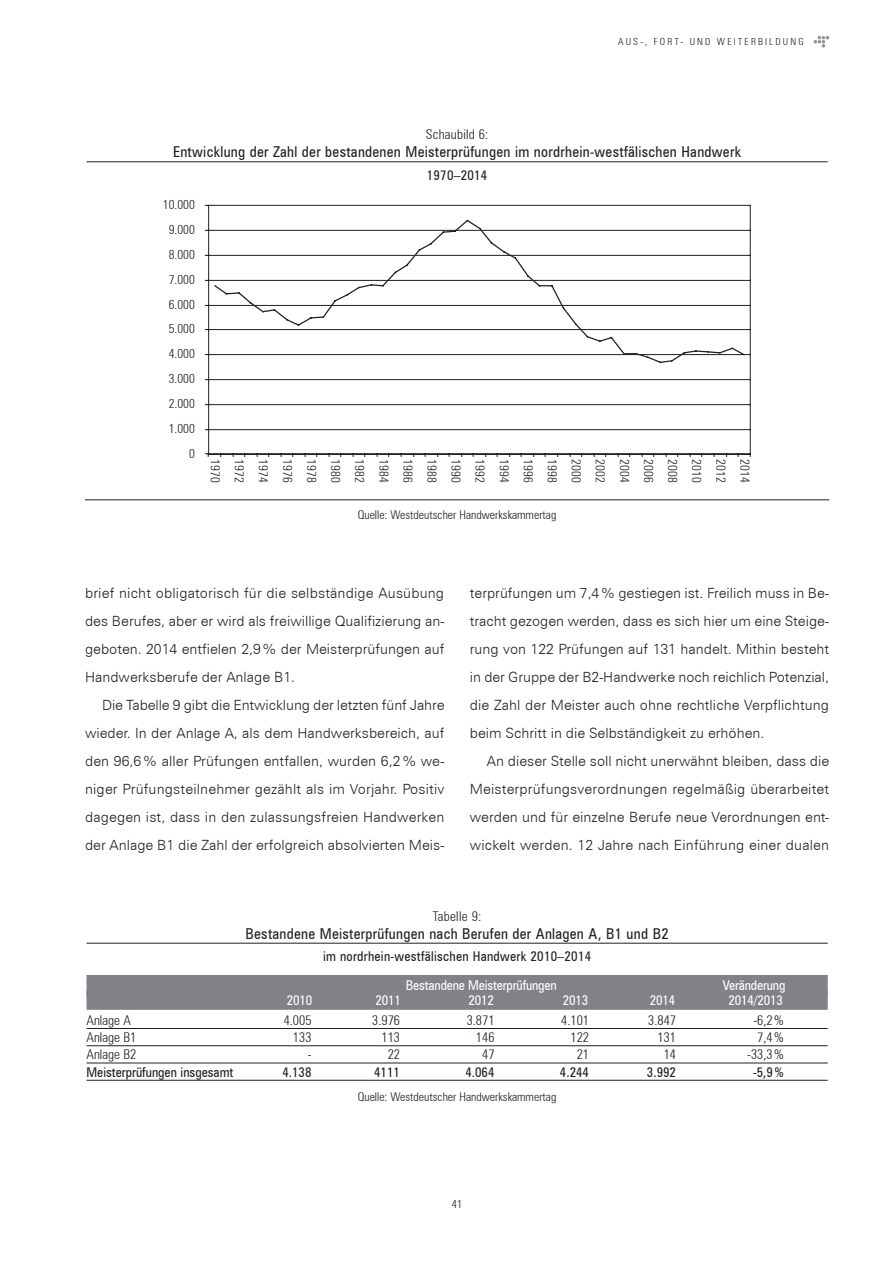
<style>
.page{position:relative;width:893px;height:1263px;background:#fff}
.page>*{position:absolute;margin:0;border:0;box-sizing:border-box;transform-origin:0 0}
.t1{font:condensed 15px "Zurich BT";letter-spacing:.02em;color:#231f20}
.t2{font:300 14.1px/27.9px "Zurich BT";color:#231f20;text-align:justify}
.t3{font:300 condensed 13.5px "Zurich BT";color:#231f20}
.t4{font:condensed 13.5px "Zurich BT";letter-spacing:.02em;color:#231f20}
.t5{font:condensed 13.5px "Zurich BT";letter-spacing:-.01em;color:#fff}
.t6{font:condensed 13.5px "Zurich BT";color:#231f20}
.t7{font:300 condensed 13.5px "Zurich BT";letter-spacing:.02em;color:#231f20}
.t8{font:300 condensed 12.6px "Zurich BT";color:#231f20}
.t9{font:300 condensed 12px "Zurich BT";color:#231f20}
.t10{font:300 condensed 11.25px "Zurich BT";color:#231f20}
.t11{font:300 condensed 9.75px "Zurich BT";letter-spacing:.225em;color:#231f20}
</style>
<div class="page">
<svg style="left:814px;top:36px;width:15px;height:11px"></svg>
<hr style="left:87px;top:162px;width:741px;height:1px;background:#231f20">
<svg style="left:205px;top:205px;width:546px;height:252px"></svg>
<svg style="left:213px;top:219px;width:533px;height:145px"></svg>
<hr style="left:85px;top:499px;width:744px;height:1px;background:#231f20">
<hr style="left:87px;top:943px;width:741px;height:1px;background:#231f20">
<div style="left:87px;top:975px;width:741px;height:18px;background:#808285"></div>
<div style="left:87px;top:990px;width:741px;height:18px;background:#808285"></div>
<hr style="left:87px;top:1007px;width:741px;height:3px;background:#808285">
<hr style="left:87px;top:1028px;width:741px;height:1px;background:#231f20">
<hr style="left:87px;top:1045px;width:741px;height:1px;background:#231f20">
<hr style="left:87px;top:1063px;width:741px;height:1px;background:#231f20">
<hr style="left:87px;top:1080px;width:741px;height:1px;background:#231f20">
<p class="t11" style="left:618px;top:35px;width:187px">AUS-, FORT- UND WEITERBILDUNG</p>
<p class="t7" style="left:426px;top:126px;width:64px">Schaubild 6:</p>
<p class="t1" style="left:173px;top:143px;width:569px">Entwicklung der Zahl der bestandenen Meisterprüfungen im nordrhein-westfälischen Handwerk</p>
<p class="t4" style="left:427px;top:167px;width:62px">1970–2014</p>
<p class="t8" style="left:163px;top:197px;width:33px">10.000</p>
<p class="t8" style="left:169px;top:222px;width:28px">9.000</p>
<p class="t8" style="left:169px;top:247px;width:28px">8.000</p>
<p class="t8" style="left:169px;top:272px;width:28px">7.000</p>
<p class="t8" style="left:169px;top:296px;width:28px">6.000</p>
<p class="t8" style="left:169px;top:321px;width:28px">5.000</p>
<p class="t8" style="left:169px;top:346px;width:28px">4.000</p>
<p class="t8" style="left:169px;top:371px;width:28px">3.000</p>
<p class="t8" style="left:169px;top:396px;width:28px">2.000</p>
<p class="t8" style="left:169px;top:421px;width:28px">1.000</p>
<p class="t8" style="left:189px;top:445px;width:7px">0</p>
<p class="t8" style="left:223px;top:459px;width:25px;rotate:90deg">1970</p>
<p class="t8" style="left:247px;top:459px;width:25px;rotate:90deg">1972</p>
<p class="t8" style="left:271px;top:459px;width:25px;rotate:90deg">1974</p>
<p class="t8" style="left:295px;top:459px;width:25px;rotate:90deg">1976</p>
<p class="t8" style="left:319px;top:459px;width:25px;rotate:90deg">1978</p>
<p class="t8" style="left:343px;top:459px;width:25px;rotate:90deg">1980</p>
<p class="t8" style="left:367px;top:459px;width:25px;rotate:90deg">1982</p>
<p class="t8" style="left:391px;top:459px;width:25px;rotate:90deg">1984</p>
<p class="t8" style="left:416px;top:459px;width:25px;rotate:90deg">1986</p>
<p class="t8" style="left:440px;top:459px;width:25px;rotate:90deg">1988</p>
<p class="t8" style="left:464px;top:459px;width:25px;rotate:90deg">1990</p>
<p class="t8" style="left:488px;top:459px;width:25px;rotate:90deg">1992</p>
<p class="t8" style="left:512px;top:459px;width:25px;rotate:90deg">1994</p>
<p class="t8" style="left:536px;top:459px;width:25px;rotate:90deg">1996</p>
<p class="t8" style="left:560px;top:459px;width:25px;rotate:90deg">1998</p>
<p class="t8" style="left:584px;top:459px;width:25px;rotate:90deg">2000</p>
<p class="t8" style="left:608px;top:459px;width:25px;rotate:90deg">2002</p>
<p class="t8" style="left:632px;top:459px;width:25px;rotate:90deg">2004</p>
<p class="t8" style="left:656px;top:459px;width:25px;rotate:90deg">2006</p>
<p class="t8" style="left:680px;top:459px;width:25px;rotate:90deg">2008</p>
<p class="t8" style="left:704px;top:459px;width:25px;rotate:90deg">2010</p>
<p class="t8" style="left:728px;top:459px;width:25px;rotate:90deg">2012</p>
<p class="t8" style="left:752px;top:459px;width:25px;rotate:90deg">2014</p>
<p class="t9" style="left:358px;top:508px;width:200px">Quelle: Westdeutscher Handwerkskammertag</p>
<p class="t2" style="left:85px;top:579px;width:361px">brief nicht obligatorisch für die selbständige Ausübung des Berufes, aber er wird als freiwillige Qualifizierung an&shy;geboten. 2014 entfielen 2,9% der Meisterprüfungen auf Handwerksberufe der Anlage B1.</p>
<p class="t2" style="left:85px;top:691px;width:361px;text-indent:17px">Die Tabelle 9 gibt die Entwicklung der letzten fünf Jahre wieder. In der Anlage A, als dem Handwerksbereich, auf den 96,6% aller Prüfungen entfallen, wurden 6,2% we&shy;niger Prüfungsteilnehmer gezählt als im Vorjahr. Positiv dagegen ist, dass in den zulassungsfreien Handwerken der Anlage B1 die Zahl der erfolgreich absolvierten Meis-</p>
<p class="t2" style="left:470px;top:579px;width:361px">terprüfungen um 7,4% gestiegen ist. Freilich muss in Be&shy;tracht gezogen werden, dass es sich hier um eine Steige&shy;rung von 122 Prüfungen auf 131 handelt. Mithin besteht in der Gruppe der B2-Handwerke noch reichlich Potenzial, die Zahl der Meister auch ohne rechtliche Verpflichtung beim Schritt in die Selbständigkeit zu erhöhen.</p>
<p class="t2" style="left:470px;top:747px;width:361px;text-indent:17px">An dieser Stelle soll nicht unerwähnt bleiben, dass die Meisterprüfungsverordnungen regelmäßig überarbeitet werden und für einzelne Berufe neue Verordnungen ent&shy;wickelt werden. 12 Jahre nach Einführung einer dualen</p>
<p class="t7" style="left:433px;top:908px;width:50px">Tabelle 9:</p>
<p class="t1" style="left:246px;top:924px;width:424px">Bestandene Meisterprüfungen nach Berufen der Anlagen A, B1 und B2</p>
<p class="t4" style="left:323px;top:948px;width:270px">im nordrhein-westfälischen Handwerk 2010–2014</p>
<p class="t5" style="left:406px;top:977px;width:152px">Bestandene Meisterprüfungen</p>
<p class="t5" style="left:723px;top:977px;width:64px">Veränderung</p>
<p class="t5" style="left:287px;top:992px;width:27px">2010</p>
<p class="t5" style="left:375px;top:992px;width:27px">2011</p>
<p class="t5" style="left:468px;top:992px;width:27px">2012</p>
<p class="t5" style="left:563px;top:992px;width:27px">2013</p>
<p class="t5" style="left:650px;top:992px;width:27px">2014</p>
<p class="t5" style="left:728px;top:992px;width:56px">2014/2013</p>
<p class="t3" style="left:87px;top:1012px;width:46px">Anlage A</p>
<p class="t3" style="left:284px;top:1012px;width:29px">4.005</p>
<p class="t3" style="left:372px;top:1012px;width:29px">3.976</p>
<p class="t3" style="left:467px;top:1012px;width:29px">3.871</p>
<p class="t3" style="left:561px;top:1012px;width:29px">4.101</p>
<p class="t3" style="left:648px;top:1012px;width:29px">3.847</p>
<p class="t3" style="left:753px;top:1012px;width:31px">-6,2%</p>
<p class="t3" style="left:87px;top:1029px;width:51px">Anlage B1</p>
<p class="t3" style="left:293px;top:1029px;width:20px">133</p>
<p class="t3" style="left:381px;top:1029px;width:20px">113</p>
<p class="t3" style="left:476px;top:1029px;width:20px">146</p>
<p class="t3" style="left:570px;top:1029px;width:20px">122</p>
<p class="t3" style="left:657px;top:1029px;width:20px">131</p>
<p class="t3" style="left:757px;top:1029px;width:28px">7,4%</p>
<p class="t3" style="left:87px;top:1046px;width:51px">Anlage B2</p>
<p class="t3" style="left:308px;top:1046px;width:5px">-</p>
<p class="t3" style="left:388px;top:1046px;width:14px">22</p>
<p class="t3" style="left:482px;top:1046px;width:14px">47</p>
<p class="t3" style="left:577px;top:1046px;width:14px">21</p>
<p class="t3" style="left:664px;top:1046px;width:14px">14</p>
<p class="t3" style="left:747px;top:1046px;width:38px">-33,3%</p>
<p class="t6" style="left:87px;top:1064px;width:148px">Meisterprüfungen insgesamt</p>
<p class="t4" style="left:282px;top:1064px;width:31px">4.138</p>
<p class="t4" style="left:374px;top:1064px;width:27px">4111</p>
<p class="t4" style="left:465px;top:1064px;width:31px">4.064</p>
<p class="t4" style="left:560px;top:1064px;width:31px">4.244</p>
<p class="t4" style="left:647px;top:1064px;width:31px">3.992</p>
<p class="t4" style="left:753px;top:1064px;width:32px">-5,9%</p>
<p class="t9" style="left:358px;top:1089px;width:200px">Quelle: Westdeutscher Handwerkskammertag</p>
<p class="t10" style="left:452px;top:1197px;width:12px">41</p>
</div>
